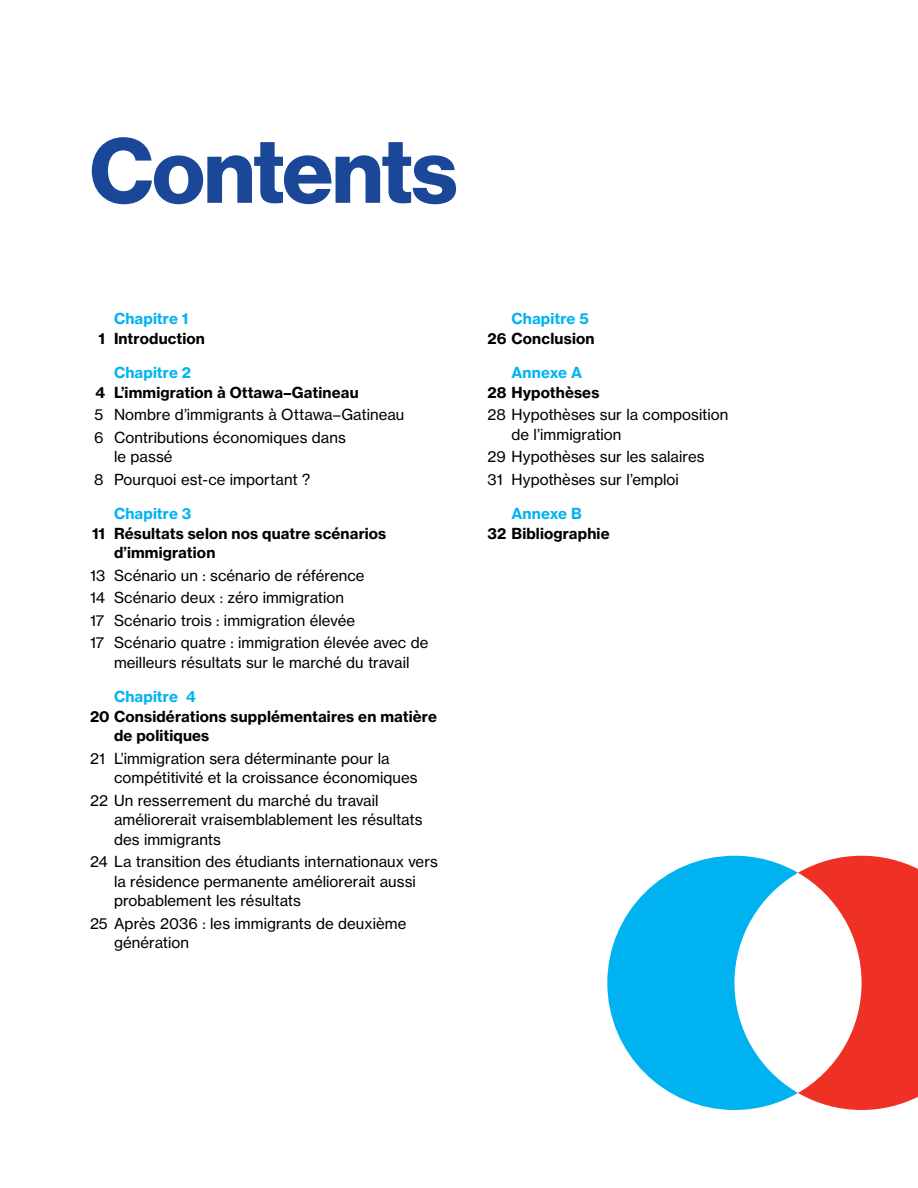
<style>
.page{position:relative;width:918px;height:1188px;background:#fff}
.page>*{position:absolute;margin:0;border:0;box-sizing:border-box;transform-origin:0 0}
.t1{font:90px "N Haas Grotesk DS Pro 75 Bd";letter-spacing:-.01em;color:#1a4798}
.t2{font:15px/19.5px "N Haas Grotesk TX Pro 55 Rg";letter-spacing:.005em;color:#000}
.t3{font:15px/19.5px "N Haas Grotesk TX Pro 75 Bd";letter-spacing:.01em;color:#000}
.t4{font:15px "N Haas Grotesk TX Pro 75 Bd";letter-spacing:.01em;color:#00b3f0}
</style>
<div class="page">
<svg style="left:798px;top:856px;width:120px;height:254px"></svg>
<svg style="left:607px;top:856px;width:191px;height:254px;fill:#00b3f0"></svg>
<h1 class="t1" style="left:90px;top:119px;width:369px">Contents</h1>
<p class="t4" style="left:114px;top:309px;width:76px">Chapitre 1</p>
<p class="t3" style="left:98px;top:329px;width:108px">1 Introduction</p>
<p class="t4" style="left:114px;top:363px;width:79px">Chapitre 2</p>
<p class="t3" style="left:95px;top:383px;width:265px">4 L’immigration à Ottawa–Gatineau</p>
<p class="t2" style="left:94px;top:404px;width:312px;line-height:22.5px">5 Nombre d’immigrants à Ottawa–Gatineau<br>6 Contributions économiques dans</p>
<p class="t2" style="left:94px;top:446px;width:218px;line-height:22.5px;text-indent:20px">le passé<br>8 Pourquoi est-ce important ?</p>
<p class="t4" style="left:114px;top:504px;width:79px">Chapitre 3</p>
<p class="t3" style="left:114px;top:524px;width:274px;text-indent:-22px">11 Résultats selon nos quatre scénarios d’immigration</p>
<p class="t2" style="left:90px;top:564px;width:340px;line-height:22.5px">13 Scénario un : scénario de référence<br>14 Scénario deux : zéro immigration<br>17 Scénario trois : immigration élevée<br>17 Scénario quatre : immigration élevée avec de</p>
<p class="t2" style="left:114px;top:653px;width:297px">meilleurs résultats sur le marché du travail</p>
<p class="t4" style="left:114px;top:687px;width:83px">Chapitre 4</p>
<p class="t3" style="left:114px;top:707px;width:324px;text-indent:-24px">20 Considérations supplémentaires en matière de politiques</p>
<p class="t2" style="left:114px;top:749px;width:305px;text-indent:-24px">21 L’immigration sera déterminante pour la compétitivité et la croissance économiques</p>
<p class="t2" style="left:114px;top:791px;width:310px;text-indent:-24px">22 Un resserrement du marché du travail améliorerait vraisemblablement les résultats des immigrants</p>
<p class="t2" style="left:114px;top:852px;width:325px;text-indent:-24px">24 La transition des étudiants internationaux vers la résidence permanente améliorerait aussi probablement les résultats</p>
<p class="t2" style="left:114px;top:914px;width:294px;text-indent:-24px">25 Après 2036 : les immigrants de deuxième génération</p>
<p class="t4" style="left:512px;top:309px;width:79px">Chapitre 5</p>
<p class="t3" style="left:488px;top:329px;width:109px">26 Conclusion</p>
<p class="t4" style="left:512px;top:363px;width:72px">Annexe A</p>
<p class="t3" style="left:488px;top:383px;width:113px">28 Hypothèses</p>
<p class="t2" style="left:512px;top:405px;width:218px;text-indent:-24px">28 Hypothèses sur la composition de l’immigration</p>
<p class="t2" style="left:488px;top:446px;width:219px;line-height:22.5px">29 Hypothèses sur les salaires<br>31 Hypothèses sur l’emploi</p>
<p class="t4" style="left:512px;top:504px;width:72px">Annexe B</p>
<p class="t3" style="left:488px;top:524px;width:124px">32 Bibliographie</p>
</div>
